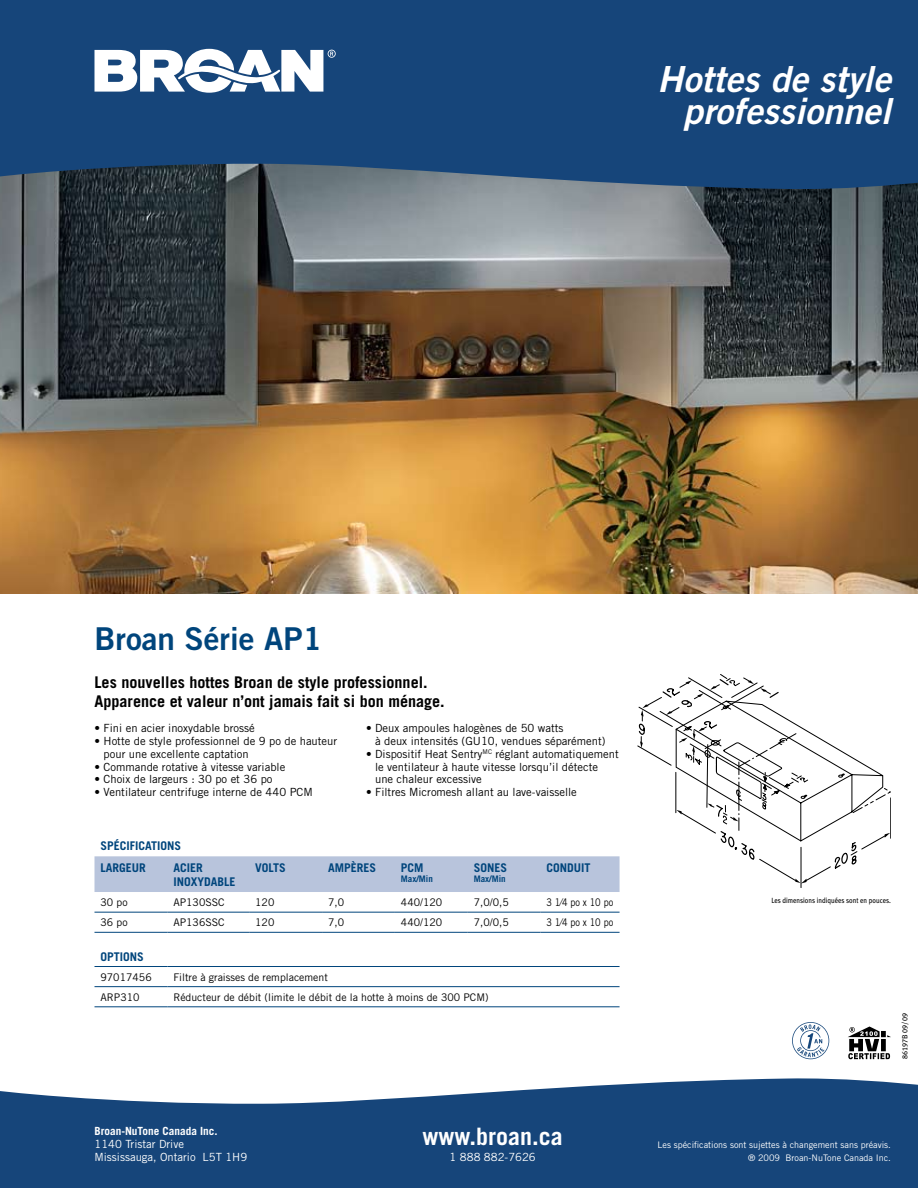
<style>
.page{position:relative;width:918px;height:1188px;background:#fff}
.page>*{position:absolute;margin:0;border:0;box-sizing:border-box;transform-origin:0 0}
.t1{font:italic 36px/31.5px "Trade Gothic Bold Two";color:#fff;text-align:right}
.t2{font:31.5px "Trade Gothic Bold Two";color:#00457c}
.t3{font:700 24px "Trade Gothic";color:#fff}
.t4{font:700 16.2px/18.9px "Trade Gothic";color:#000}
.t5{font:700 12px/21.3px "Trade Gothic";color:#00457c}
.t6{font:11.25px/12.8px "Trade Gothic";color:#000}
.t7{font:11.25px/12.8px "Trade Gothic";color:#fff}
.t8{font:700 11.25px "Trade Gothic";color:#fff}
.t9{font:10.5px "Trade Gothic";color:#000}
.t10{font:10.5px "Trade Gothic";color:#000;scale:.87 1}
.t11{font:9px/12.8px "Trade Gothic";color:#fff;text-align:right}
.t12{font:700 9px "Trade Gothic";color:#00457c}
.t13{font:7.5px "Meta Plus";color:#000;scale:.9 1}
.t14{font:7.5px "Meta Plus Book Caps";color:#000}
</style>
<div class="page">
<img style="left:0;top:190px;width:918px;height:404px">
<svg style="left:0;top:0;width:918px;height:190px;background:#1b4778"></svg>
<svg style="left:0;top:1078px;width:918px;height:110px;background:#335c8a"></svg>
<svg style="left:792px;top:1022px;width:37px;height:37px"></svg>
<svg style="left:848px;top:1027px;width:43px;height:32px"></svg>
<div style="left:94px;top:856px;width:526px;height:36px;background:#b8c4dc"></div>
<hr style="left:94px;top:912px;width:73px;height:1px;background:#00457c">
<hr style="left:167px;top:912px;width:82px;height:1px;background:#00457c">
<hr style="left:249px;top:912px;width:73px;height:1px;background:#00457c">
<hr style="left:322px;top:912px;width:73px;height:1px;background:#00457c">
<hr style="left:395px;top:912px;width:73px;height:1px;background:#00457c">
<hr style="left:468px;top:912px;width:73px;height:1px;background:#00457c">
<hr style="left:541px;top:912px;width:79px;height:1px;background:#00457c">
<hr style="left:94px;top:932px;width:73px;height:1px;background:#00457c">
<hr style="left:167px;top:932px;width:82px;height:1px;background:#00457c">
<hr style="left:249px;top:932px;width:73px;height:1px;background:#00457c">
<hr style="left:322px;top:932px;width:73px;height:1px;background:#00457c">
<hr style="left:395px;top:932px;width:73px;height:1px;background:#00457c">
<hr style="left:468px;top:932px;width:73px;height:1px;background:#00457c">
<hr style="left:541px;top:932px;width:79px;height:1px;background:#00457c">
<hr style="left:94px;top:966px;width:73px;height:1px;background:#00457c">
<hr style="left:167px;top:966px;width:453px;height:1px;background:#00457c">
<hr style="left:94px;top:986px;width:73px;height:1px;background:#00457c">
<hr style="left:167px;top:986px;width:453px;height:1px;background:#00457c">
<hr style="left:94px;top:1007px;width:73px;height:1px;background:#00457c">
<hr style="left:167px;top:1007px;width:453px;height:1px;background:#00457c">
<svg style="left:94px;top:49px;width:242px;height:44px"></svg>
<svg style="left:638px;top:674px;width:253px;height:210px"></svg>
<h1 class="t1" style="left:657px;top:63px;width:235px">Hottes de style professionnel</h1>
<h2 class="t2" style="left:94px;top:619px;width:229px">Broan Série AP1</h2>
<h3 class="t4" style="left:94px;top:672px;width:352px">Les nouvelles hottes Broan de style professionnel.<br>Apparence et valeur n’ont jamais fait si bon ménage.</h3>
<p class="t6" style="left:94px;top:722px;width:162px">• Fini en acier inoxydable brossé</p>
<p class="t6" style="left:104px;top:735px;width:235px;text-indent:-9px">• Hotte de style professionnel de 9 po de hauteur pour une excellente captation</p>
<p class="t6" style="left:94px;top:760px;width:192px">• Commande rotative à vitesse variable</p>
<p class="t6" style="left:94px;top:773px;width:180px">• Choix de largeurs : 30 po et 36 po</p>
<p class="t6" style="left:94px;top:786px;width:220px">• Ventilateur centrifuge interne de 440 PCM</p>
<p class="t6" style="left:375px;top:722px;width:232px;text-indent:-9px">• Deux ampoules halogènes de 50 watts<br>à deux intensités (GU10, vendues séparément)</p>
<p class="t6" style="left:375px;top:747px;width:245px;text-indent:-9px">• Dispositif Heat Sentry<sup>MC</sup> réglant automatiquement le ventilateur à haute vitesse lorsqu’il détecte une chaleur excessive</p>
<p class="t6" style="left:366px;top:786px;width:212px">• Filtres Micromesh allant au lave-vaisselle</p>
<p class="t5" style="left:100px;top:835px;width:82px">SPÉCIFICATIONS<br>LARGEUR</p>
<p class="t5" style="left:173px;top:860px;width:64px;line-height:14.4px">ACIER<br>INOXYDABLE</p>
<p class="t5" style="left:255px;top:857px;width:32px">VOLTS</p>
<p class="t5" style="left:328px;top:857px;width:50px">AMPÈRES</p>
<p class="t5" style="left:401px;top:857px;width:24px">PCM</p>
<p class="t12" style="left:401px;top:874px;width:34px">Max/Min</p>
<p class="t5" style="left:474px;top:857px;width:35px">SONES</p>
<p class="t12" style="left:474px;top:874px;width:34px">Max/Min</p>
<p class="t5" style="left:547px;top:857px;width:46px">CONDUIT</p>
<p class="t9" style="left:100px;top:896px;width:29px">30 po</p>
<p class="t9" style="left:173px;top:896px;width:53px">AP130SSC</p>
<p class="t9" style="left:255px;top:896px;width:21px">120</p>
<p class="t9" style="left:328px;top:896px;width:18px">7,0</p>
<p class="t9" style="left:401px;top:896px;width:43px">440/120</p>
<p class="t9" style="left:474px;top:896px;width:36px">7,0/0,5</p>
<p class="t10" style="left:547px;top:896px;width:78px">3 1⁄4 po x 10 po</p>
<p class="t9" style="left:100px;top:916px;width:29px">36 po</p>
<p class="t9" style="left:173px;top:916px;width:53px">AP136SSC</p>
<p class="t9" style="left:255px;top:916px;width:21px">120</p>
<p class="t9" style="left:328px;top:916px;width:18px">7,0</p>
<p class="t9" style="left:401px;top:916px;width:43px">440/120</p>
<p class="t9" style="left:474px;top:916px;width:36px">7,0/0,5</p>
<p class="t10" style="left:547px;top:916px;width:78px">3 1⁄4 po x 10 po</p>
<p class="t5" style="left:100px;top:945px;width:45px">OPTIONS</p>
<p class="t9" style="left:100px;top:971px;width:53px">97017456</p>
<p class="t9" style="left:173px;top:971px;width:156px">Filtre à graisses de remplacement</p>
<p class="t9" style="left:100px;top:991px;width:41px">ARP310</p>
<p class="t9" style="left:173px;top:991px;width:317px">Réducteur de débit (limite le débit de la hotte à moins de 300 PCM)</p>
<p class="t13" style="left:771px;top:896px;width:134px">Les dimensions indiquées sont en pouces.</p>
<p class="t14" style="left:901px;top:1059px;width:47px;rotate:-90deg">86197B 09/09</p>
<p class="t8" style="left:95px;top:1125px;width:125px">Broan-NuTone Canada Inc.</p>
<p class="t7" style="left:95px;top:1138px;width:154px">1140 Tristar Drive<br>Mississauga, Ontario L5T 1H9</p>
<p class="t11" style="left:658px;top:1139px;width:235px">Les spécifications sont sujettes à changement sans préavis. ® 2009 Broan-NuTone Canada Inc.</p>
<h3 class="t3" style="left:423px;top:1122px;width:142px">www.broan.ca</h3>
<p class="t7" style="left:450px;top:1150px;width:88px">1 888 882-7626</p>
</div>
